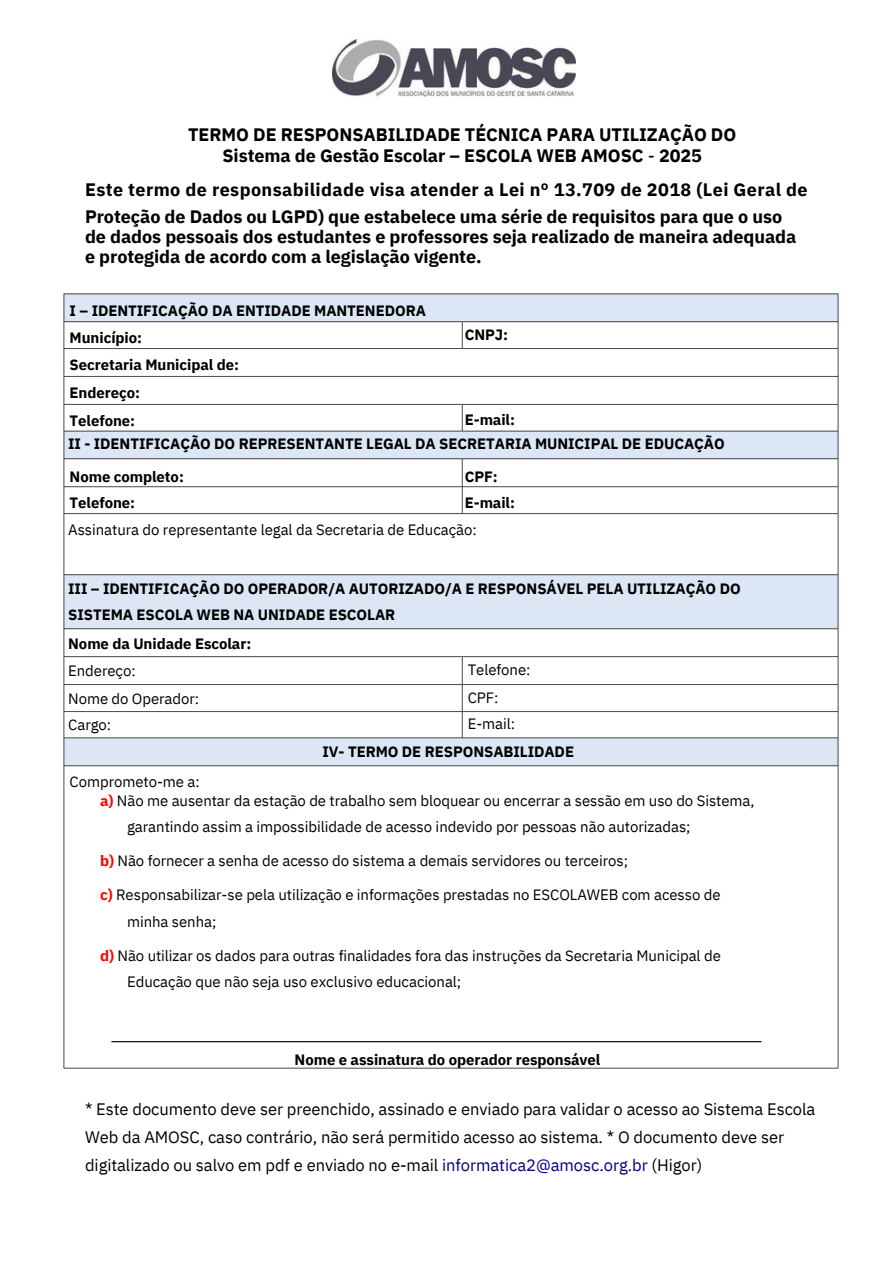
<style>
.page{position:relative;width:894px;height:1264px;background:#fff}
.page>*{position:absolute;margin:0;border:0;box-sizing:border-box;transform-origin:0 0}
.t1{font:700 18px/21.3px "IBM Plex Sans";letter-spacing:-.005em;color:#000}
.t2{font:16.5px/28.2px "IBM Plex Sans";letter-spacing:-.005em;color:#000}
.t3{font:15px "IBM Plex Sans";letter-spacing:-.005em;color:#000}
.t4{font:700 15px/27.6px "IBM Plex Sans";letter-spacing:-.005em;color:#000}
.s1{font-weight:400}
.s2{font-weight:700;color:#f00}
.s3{color:#000080}
</style>
<div class="page">
<img style="left:63px;top:293px;width:776px;height:776px">
<img style="left:332px;top:39px;width:243px;height:57px">
<img style="left:99px;top:1041px;width:675px;height:1px">
<p class="t1" style="left:188px;top:123px;width:549px;text-align:center">TERMO DE RESPONSABILIDADE TÉCNICA PARA UTILIZAÇÃO DO<br>Sistema de Gestão Escolar – ESCOLA WEB AMOSC <span class="s1">-</span> 2025</p>
<p class="t1" style="left:85px;top:175px;width:724px;line-height:27px">Este termo de responsabilidade visa atender a Lei nº 13.709 de 2018 (Lei Geral de<br>Proteção de Dados ou LGPD) que estabelece uma série de requisitos para que o uso</p>
<p class="t1" style="left:85px;top:226px;width:712px;line-height:20.2px">de dados pessoais dos estudantes e professores seja realizado de maneira adequada e protegida de acordo com a legislação vigente.</p>
<h3 class="t4" style="left:70px;top:296px;width:358px">I – IDENTIFICAÇÃO DA ENTIDADE MANTENEDORA<br>Município:<br>Secretaria Municipal de:<br>Endereço:<br>Telefone:</h3>
<h2 class="t4" style="left:464px;top:320px;width:45px">CNPJ:</h2>
<h3 class="t4" style="left:464px;top:406px;width:52px">E-mail:</h3>
<h2 class="t4" style="left:68px;top:429px;width:658px">II - IDENTIFICAÇÃO DO REPRESENTANTE LEGAL DA SECRETARIA MUNICIPAL DE EDUCAÇÃO</h2>
<h3 class="t4" style="left:70px;top:463px;width:116px;line-height:25.8px">Nome completo:<br>Telefone:</h3>
<h3 class="t4" style="left:464px;top:463px;width:52px;line-height:25.8px">CPF:<br>E-mail:</h3>
<p class="t3" style="left:68px;top:519px;width:410px">Assinatura do representante legal da Secretaria de Educação:</p>
<p class="t4" style="left:68px;top:576px;width:673px;line-height:25.8px">III – IDENTIFICAÇÃO DO OPERADOR/A AUTORIZADO/A E RESPONSÁVEL PELA UTILIZAÇÃO DO<br>SISTEMA ESCOLA WEB NA UNIDADE ESCOLAR</p>
<p class="t4" style="left:68px;top:629px;width:184px">Nome da Unidade Escolar:</p>
<p class="t3" style="left:68px;top:660px;width:69px">Endereço:</p>
<p class="t3" style="left:68px;top:688px;width:132px">Nome do Operador:</p>
<p class="t3" style="left:68px;top:714px;width:45px">Cargo:</p>
<p class="t3" style="left:467px;top:659px;width:64px">Telefone:</p>
<p class="t3" style="left:467px;top:687px;width:32px">CPF:</p>
<p class="t3" style="left:467px;top:713px;width:49px">E-mail:</p>
<h2 class="t4" style="left:322px;top:737px;width:253px">IV- TERMO DE RESPONSABILIDADE</h2>
<p class="t3" style="left:70px;top:771px;width:132px">Comprometo-me a:</p>
<p class="t3" style="left:100px;top:790px;width:655px"><span class="s2">a)</span> Não me ausentar da estação de trabalho sem bloquear ou encerrar a sessão em uso do Sistema,</p>
<p class="t3" style="left:127px;top:817px;width:565px">garantindo assim a impossibilidade de acesso indevido por pessoas não autorizadas;</p>
<p class="t3" style="left:100px;top:850px;width:529px"><span class="s2">b)</span> Não fornecer a senha de acesso do sistema a demais servidores ou terceiros;</p>
<p class="t3" style="left:100px;top:884px;width:622px"><span class="s2">c)</span> Responsabilizar-se pela utilização e informações prestadas no ESCOLAWEB com acesso de</p>
<p class="t3" style="left:127px;top:911px;width:91px">minha senha;</p>
<p class="t3" style="left:100px;top:945px;width:622px"><span class="s2">d)</span> Não utilizar os dados para outras finalidades fora das instruções da Secretaria Municipal de</p>
<p class="t3" style="left:127px;top:971px;width:336px">Educação que não seja uso exclusivo educacional;</p>
<p class="t4" style="left:294px;top:1045px;width:307px">Nome e assinatura do operador responsável</p>
<p class="t2" style="left:85px;top:1094px;width:731px">* Este documento deve ser preenchido, assinado e enviado para validar o acesso ao Sistema Escola<br>Web da AMOSC, caso contrário, não será permitido acesso ao sistema. * O documento deve ser digitalizado ou salvo em pdf e enviado no e-mail <span class="s3">informatica2@amosc.org.br</span> (Higor)</p>
</div>
